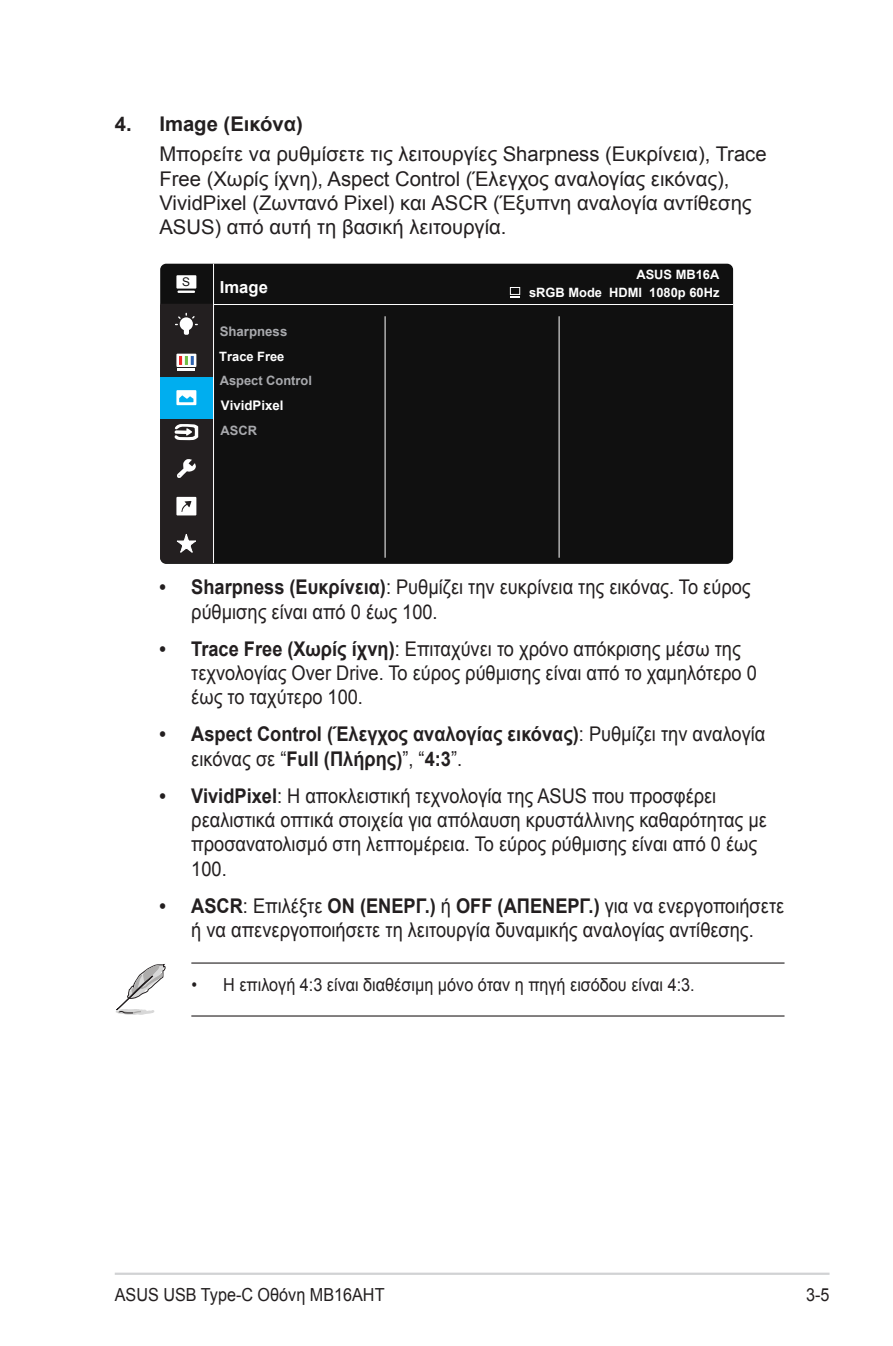
<style>
.page{position:relative;width:893px;height:1346px;background:#fff}
.page>*{position:absolute;margin:0;border:0;box-sizing:border-box;transform-origin:0 0}
.Body_Text_Indent{font:20.25px/24.3px "Arial";color:#231f20;scale:.9 1}
.Body_Text_Indent-2{font:20.25px/24.3px "Arial";color:#231f20}
.OSD_Item{font:700 20.25px/24.3px "Arial";color:#231f20;scale:.9 1}
.OSD_Item-2{font:700 20.25px "Arial";color:#231f20}
.t1{font:18px "Arial";color:#231f20;scale:.9 1}
.t2{font:700 16.65px "Arial";color:#fff}
.t3{font:700 13.28px "Arial";color:#fff}
.t4{font:700 13.28px "Arial";color:#a8a9ad}
.t5{font:700 12.83px "Arial";color:#fff}
.t6{font:700 12.83px "Arial";color:#a8a9ad}
.t7{font:11.92px "Arial";color:#101010}
.s1{font-weight:700}
.s2{font-weight:400}
</style>
<div class="page">
<hr style="left:115px;top:1272px;width:714px;height:3px;background:#d1d2d4">
<div style="left:160px;top:264px;width:573px;height:300px;background:#101010;border-radius:6px"></div>
<hr style="left:160px;top:304px;width:573px;height:1px;background:#fff">
<hr style="left:385px;top:316px;width:1px;height:242px;background:#fff">
<hr style="left:559px;top:316px;width:1px;height:242px;background:#fff">
<div style="left:176px;top:275px;width:20px;height:14px;background:#fff"></div>
<hr style="left:177px;top:290px;width:18px;height:3px;background:#fff">
<hr style="left:213px;top:264px;width:1px;height:299px;background:#fff">
<svg style="left:160px;top:304px;width:53px;height:259px;background:#364c56"></svg>
<div style="left:510px;top:287px;width:10px;height:8px;border:1px solid #fff"></div>
<hr style="left:191px;top:962px;width:593px;height:1px;background:#231f20">
<hr style="left:191px;top:1015px;width:593px;height:1px;background:#231f20">
<svg style="left:116px;top:964px;width:50px;height:51px"></svg>
<p class="OSD_Item-2" style="left:115px;top:110px;width:190px">4. Image (Εικόνα)</p>
<p class="Body_Text_Indent-2" style="left:159px;top:142px;width:609px">Μπορείτε να ρυθμίσετε τις λειτουργίες Sharpness (Ευκρίνεια), Trace Free (Χωρίς ίχνη), Aspect Control (Έλεγχος αναλογίας εικόνας), VividPixel (Ζωντανό Pixel) και ASCR (Έξυπνη αναλογία αντίθεσης ASUS) από αυτή τη βασική λειτουργία.</p>
<p class="t7" style="left:182px;top:274px;width:9px">S</p>
<p class="t2" style="left:220px;top:276px;width:50px">Image</p>
<p class="t4" style="left:220px;top:323px;width:69px">Sharpness</p>
<p class="t5" style="left:219px;top:348px;width:67px">Trace Free</p>
<p class="t6" style="left:220px;top:372px;width:94px">Aspect Control</p>
<p class="t3" style="left:221px;top:396px;width:64px">VividPixel</p>
<p class="t6" style="left:220px;top:422px;width:38px">ASCR</p>
<p class="t5" style="left:636px;top:266px;width:84px">ASUS MB16A</p>
<p class="t5" style="left:529px;top:284px;width:192px">sRGB Mode HDMI 1080p 60Hz</p>
<p class="Body_Text_Indent" style="left:191px;top:575px;width:623px;text-indent:-32px"><span class="s1">• Sharpness (Ευκρίνεια)</span>: Ρυθμίζει την ευκρίνεια της εικόνας. Το εύρος ρύθμισης είναι από 0 έως 100.</p>
<p class="Body_Text_Indent" style="left:191px;top:636px;width:630px;text-indent:-32px"><span class="s1">• Trace Free (Χωρίς ίχνη)</span>: Επιταχύνει το χρόνο απόκρισης μέσω της τεχνολογίας Over Drive. Το εύρος ρύθμισης είναι από το χαμηλότερο 0 έως το ταχύτερο 100.</p>
<p class="OSD_Item" style="left:191px;top:722px;width:639px;text-indent:-32px">• Aspect Control (Έλεγχος αναλογίας εικόνας)<span class="s2">: Ρυθμίζει την αναλογία εικόνας σε “</span>Full (Πλήρης)<span class="s2">”, “</span>4:3<span class="s2">”.</span></p>
<p class="Body_Text_Indent" style="left:191px;top:783px;width:641px;text-indent:-32px"><span class="s1">• VividPixel</span>: Η αποκλειστική τεχνολογία της ASUS που προσφέρει ρεαλιστικά οπτικά στοιχεία για απόλαυση κρυστάλλινης καθαρότητας με προσανατολισμό στη λεπτομέρεια. Το εύρος ρύθμισης είναι από 0 έως 100.</p>
<p class="Body_Text_Indent" style="left:159px;top:893px;width:696px;text-align:center"><span class="s1">• ASCR</span>: Επιλέξτε <span class="s1">ON (ΕΝΕΡΓ.)</span> ή <span class="s1">OFF (ΑΠΕΝΕΡΓ.)</span> για να ενεργοποιήσετε ή να απενεργοποιήσετε τη λειτουργία δυναμικής αναλογίας αντίθεσης.</p>
<p class="t1" style="left:191px;top:973px;width:561px">• Η επιλογή 4:3 είναι διαθέσιμη μόνο όταν η πηγή εισόδου είναι 4:3.</p>
<p class="t1" style="left:115px;top:1282px;width:301px">ASUS USB Type-C Οθόνη MB16AHT</p>
<p class="t1" style="left:806px;top:1282px;width:28px">3-5</p>
</div>
